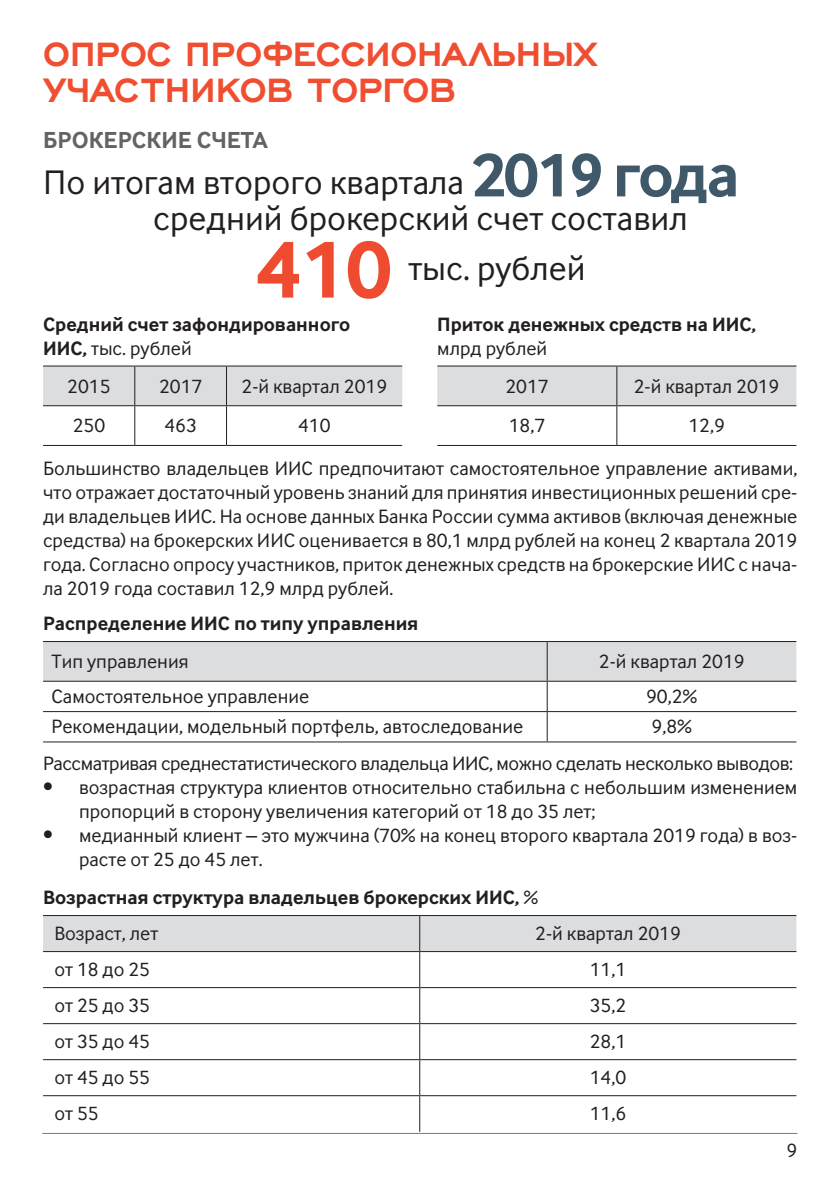
<style>
.page{position:relative;width:840px;height:1191px;background:#fff}
.page>*{position:absolute;margin:0;border:0;box-sizing:border-box;transform-origin:0 0}
.t1{font:700 84px "Inter Face Corp";color:#ef4b30}
.t2{font:700 44px/36px "Engravers Gothic";letter-spacing:-.01em;color:#f04e30}
.t3{font:35.2px/36px "Inter Face Corp";color:#231f20}
.t4{font:700 24px "Inter Face Corp";color:#636366}
.t5{font:20px/24px "Inter Face Corp";color:#231f20}
.t6{font:700 20px/24px "Inter Face Corp";color:#231f20}
.t7{font:20px/36.4px "Inter Face Corp";letter-spacing:-.02em;color:#231f20}
.s1{font-weight:700;font-size:64px;color:#3f596b}
.s2{font-weight:400}
</style>
<div class="page">
<hr style="left:42px;top:1133px;width:755px;height:1px;background:#ef4b30">
<div style="left:43px;top:366px;width:359px;height:39px;background:#dcdddf"></div>
<hr style="left:43px;top:365px;width:92px;height:1px;background:#231f20">
<hr style="left:135px;top:365px;width:91px;height:1px;background:#231f20">
<hr style="left:226px;top:365px;width:176px;height:1px;background:#231f20">
<hr style="left:43px;top:405px;width:92px;height:1px;background:#231f20">
<hr style="left:135px;top:405px;width:91px;height:1px;background:#231f20">
<hr style="left:226px;top:405px;width:176px;height:1px;background:#231f20">
<hr style="left:43px;top:445px;width:92px;height:1px;background:#231f20">
<hr style="left:135px;top:445px;width:91px;height:1px;background:#231f20">
<hr style="left:226px;top:445px;width:176px;height:1px;background:#231f20">
<hr style="left:134px;top:366px;width:1px;height:39px;background:#231f20">
<hr style="left:226px;top:366px;width:1px;height:39px;background:#231f20">
<hr style="left:134px;top:406px;width:1px;height:39px;background:#231f20">
<hr style="left:226px;top:406px;width:1px;height:39px;background:#231f20">
<div style="left:437px;top:366px;width:359px;height:39px;background:#dcdddf"></div>
<hr style="left:437px;top:365px;width:179px;height:1px;background:#231f20">
<hr style="left:616px;top:365px;width:180px;height:1px;background:#231f20">
<hr style="left:437px;top:405px;width:179px;height:1px;background:#231f20">
<hr style="left:616px;top:405px;width:180px;height:1px;background:#231f20">
<hr style="left:437px;top:445px;width:179px;height:1px;background:#231f20">
<hr style="left:616px;top:445px;width:180px;height:1px;background:#231f20">
<hr style="left:616px;top:366px;width:1px;height:39px;background:#231f20">
<hr style="left:616px;top:406px;width:1px;height:39px;background:#231f20">
<div style="left:43px;top:642px;width:753px;height:38px;background:#dcdddf"></div>
<hr style="left:43px;top:641px;width:504px;height:1px;background:#231f20">
<hr style="left:547px;top:641px;width:249px;height:1px;background:#231f20">
<hr style="left:43px;top:680px;width:504px;height:1px;background:#231f20">
<hr style="left:547px;top:680px;width:249px;height:1px;background:#231f20">
<hr style="left:43px;top:711px;width:504px;height:1px;background:#231f20">
<hr style="left:547px;top:711px;width:249px;height:1px;background:#231f20">
<hr style="left:43px;top:741px;width:504px;height:1px;background:#231f20">
<hr style="left:547px;top:741px;width:249px;height:1px;background:#231f20">
<hr style="left:546px;top:642px;width:1px;height:38px;background:#231f20">
<hr style="left:546px;top:681px;width:1px;height:30px;background:#231f20">
<svg style="left:546px;top:712px;width:1px;height:29px"></svg>
<div style="left:43px;top:916px;width:753px;height:35px;background:#dcdddf"></div>
<hr style="left:43px;top:915px;width:376px;height:1px;background:#231f20">
<hr style="left:419px;top:915px;width:377px;height:1px;background:#231f20">
<hr style="left:43px;top:951px;width:376px;height:1px;background:#231f20">
<hr style="left:419px;top:951px;width:377px;height:1px;background:#231f20">
<hr style="left:43px;top:987px;width:376px;height:1px;background:#231f20">
<hr style="left:419px;top:987px;width:377px;height:1px;background:#231f20">
<hr style="left:43px;top:1023px;width:376px;height:1px;background:#231f20">
<hr style="left:419px;top:1023px;width:377px;height:1px;background:#231f20">
<hr style="left:43px;top:1059px;width:376px;height:1px;background:#231f20">
<hr style="left:419px;top:1059px;width:377px;height:1px;background:#231f20">
<hr style="left:43px;top:1095px;width:376px;height:1px;background:#231f20">
<hr style="left:419px;top:1095px;width:377px;height:1px;background:#231f20">
<hr style="left:419px;top:916px;width:1px;height:35px;background:#231f20">
<hr style="left:419px;top:952px;width:1px;height:35px;background:#231f20">
<hr style="left:419px;top:988px;width:1px;height:35px;background:#231f20">
<hr style="left:419px;top:1024px;width:1px;height:35px;background:#231f20">
<hr style="left:419px;top:1060px;width:1px;height:35px;background:#231f20">
<hr style="left:419px;top:1096px;width:1px;height:35px;background:#231f20">
<h2 class="t2" style="left:43px;top:35px;width:554px">ОПРОС ПРОФЕССИОНАЛЬНЫХ<br>УЧАСТНИКОВ ТОРГОВ</h2>
<p class="t4" style="left:43px;top:126px;width:226px">БРОКЕРСКИЕ СЧЕТА</p>
<h3 class="t3" style="left:153px;top:164px;width:587px;text-indent:-110px">По итогам второго квартала <span class="s1">2019 года </span>средний брокерский счет составил</h3>
<h1 class="t1" style="left:255px;top:221px;width:138px">410</h1>
<h3 class="t3" style="left:408px;top:250px;width:178px">тыс. рублей</h3>
<p class="t6" style="left:43px;top:312px;width:309px">Средний счет зафондированного<br>ИИС, <span class="s2">тыс. рублей</span></p>
<p class="t5" style="left:67px;top:374px;width:45px">2015</p>
<p class="t5" style="left:159px;top:374px;width:45px">2017</p>
<p class="t5" style="left:241px;top:374px;width:147px">2-й квартал 2019</p>
<p class="t5" style="left:73px;top:413px;width:34px">250</p>
<p class="t5" style="left:164px;top:413px;width:34px">463</p>
<p class="t5" style="left:298px;top:413px;width:34px">410</p>
<p class="t6" style="left:437px;top:312px;width:320px">Приток денежных средств на ИИС,</p>
<p class="t5" style="left:437px;top:329px;width:113px;line-height:37.8px;text-align:right">млрд рублей<br>2017</p>
<p class="t5" style="left:633px;top:374px;width:147px">2-й квартал 2019</p>
<p class="t5" style="left:43px;top:404px;width:755px;line-height:42.4px;text-indent:645px">12,9<br>Большинство владельцев ИИС предпочитают самостоятельное управление активами,</p>
<p class="t5" style="left:43px;top:480px;width:755px;text-align:justify">что отражает достаточный уровень знаний для принятия инвестиционных решений сре&shy;ди владельцев ИИС. На основе данных Банка России сумма активов (включая денежные средства) на брокерских ИИС оценивается в 80,1 млрд рублей на конец 2 квартала 2019 года. Согласно опросу участников, приток денежных средств на брокерские ИИС с нача&shy;ла 2019 года составил 12,9 млрд рублей.</p>
<p class="t6" style="left:43px;top:611px;width:376px">Распределение ИИС по типу управления</p>
<p class="t5" style="left:52px;top:649px;width:138px">Тип управления</p>
<p class="t5" style="left:598px;top:649px;width:147px">2-й квартал 2019</p>
<p class="t5" style="left:52px;top:684px;width:259px">Самостоятельное управление</p>
<p class="t5" style="left:645px;top:684px;width:53px">90,2%</p>
<p class="t5" style="left:52px;top:714px;width:473px">Рекомендации, модельный портфель, автоследование</p>
<p class="t5" style="left:508px;top:413px;width:38px">18,7</p>
<p class="t7" style="left:43px;top:708px;width:751px;text-indent:608px">9,8%<br>Рассматривая среднестатистического владельца ИИС, можно сделать несколько выводов:</p>
<p class="t5" style="left:79px;top:775px;width:719px;text-indent:-36px">• возрастная структура клиентов относительно стабильна с небольшим изменением пропорций в сторону увеличения категорий от 18 до 35 лет;</p>
<p class="t5" style="left:79px;top:823px;width:719px;text-indent:-36px">• медианный клиент – это мужчина (70% на конец второго квартала 2019 года) в воз&shy;расте от 25 до 45 лет.</p>
<p class="t6" style="left:54px;top:879px;width:485px;line-height:36px;text-indent:-11px">Возрастная структура владельцев брокерских ИИС, <span class="s2">%<br>Возраст, лет</span></p>
<p class="t5" style="left:535px;top:921px;width:147px">2-й квартал 2019</p>
<p class="t5" style="left:54px;top:957px;width:97px">от 18 до 25</p>
<p class="t5" style="left:589px;top:957px;width:38px">11,1</p>
<p class="t5" style="left:54px;top:993px;width:97px">от 25 до 35</p>
<p class="t5" style="left:589px;top:993px;width:38px">35,2</p>
<p class="t5" style="left:54px;top:1029px;width:97px">от 35 до 45</p>
<p class="t5" style="left:589px;top:1029px;width:38px">28,1</p>
<p class="t5" style="left:54px;top:1065px;width:97px">от 45 до 55</p>
<p class="t5" style="left:589px;top:1065px;width:38px">14,0</p>
<p class="t5" style="left:54px;top:1101px;width:46px">от 55</p>
<p class="t5" style="left:589px;top:1101px;width:38px">11,6</p>
<p class="t5" style="left:786px;top:1138px;width:12px">9</p>
</div>
